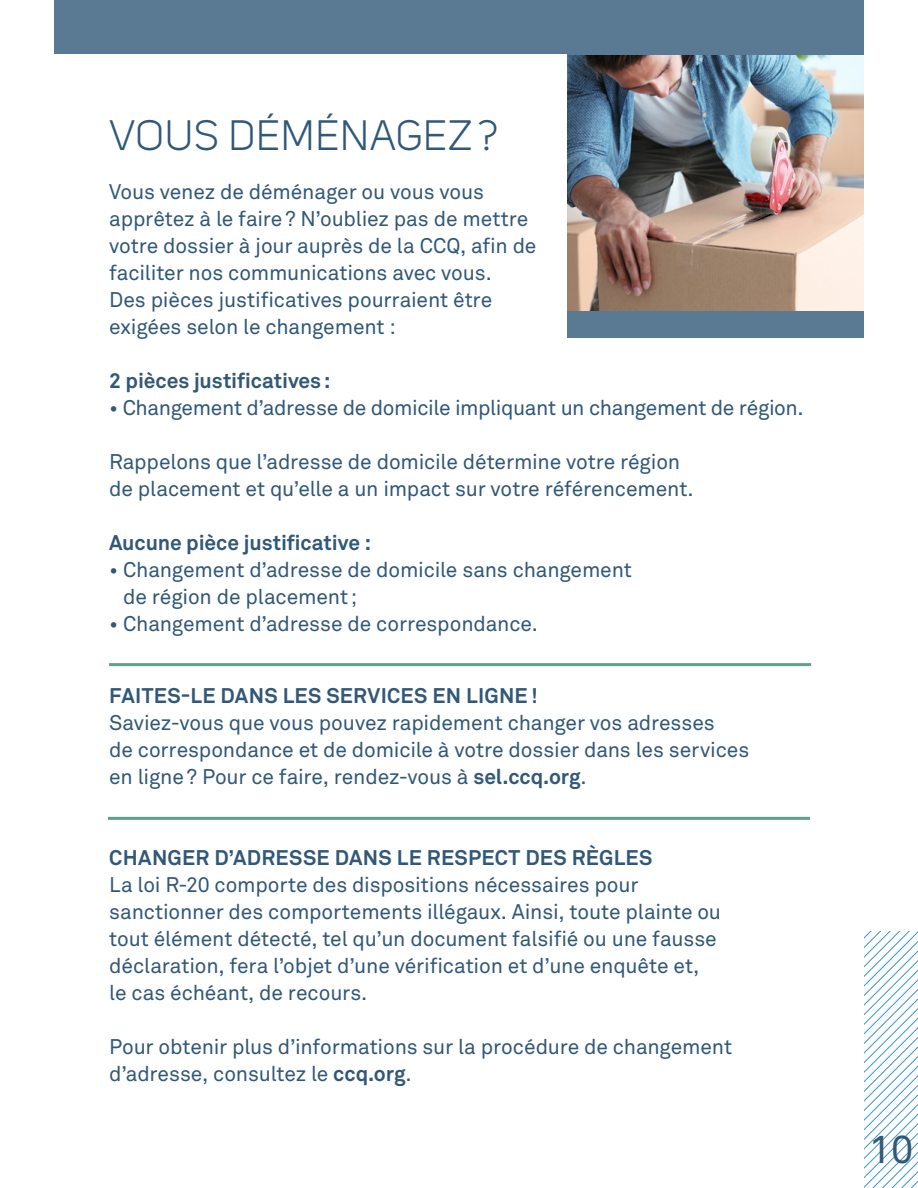
<style>
.page{position:relative;width:918px;height:1188px;background:#fff}
.page>*{position:absolute;margin:0;border:0;box-sizing:border-box;transform-origin:0 0}
.Titre_-_PMS_308{font:42px "Uni Sans";letter-spacing:.02em;color:#315877}
.t1{font:39px "Akkurat Pro";color:#315877}
.Texte_courant_-_PMS{font:21px/27px "Akkurat Pro";letter-spacing:-.01em;color:#315877}
.Texte_courant_-_PMS-2{font:700 21px "Akkurat Pro";letter-spacing:.01em;color:#315877}
.s1{font-weight:700}
</style>
<div class="page">
<svg style="left:864px;top:932px;width:54px;height:256px"></svg>
<img style="left:567px;top:55px;width:297px;height:256px">
<div style="left:567px;top:311px;width:297px;height:27px;background:#5a7992"></div>
<div style="left:567px;top:28px;width:297px;height:27px;background:#5a7992"></div>
<div style="left:54px;top:0;width:810px;height:54px;background:#5a7992"></div>
<hr style="left:109px;top:663px;width:702px;height:3px;background:#5da18c">
<hr style="left:108px;top:817px;width:702px;height:3px;background:#5da18c">
<p class="Titre_-_PMS_308" style="left:110px;top:111px;width:390px">VOUS DÉMÉNAGEZ?</p>
<p class="Texte_courant_-_PMS" style="left:109px;top:179px;width:429px">Vous venez de déménager ou vous vous apprêtez à le faire? N’oubliez pas de mettre votre dossier à jour auprès de la CCQ, afin de faciliter nos communications avec vous.<br>Des pièces justificatives pourraient être exigées selon le changement :</p>
<p class="Texte_courant_-_PMS-2" style="left:109px;top:368px;width:223px">2 pièces justificatives:</p>
<p class="Texte_courant_-_PMS" style="left:109px;top:395px;width:696px">• Changement d’adresse de domicile impliquant un changement de région.</p>
<p class="Texte_courant_-_PMS" style="left:109px;top:449px;width:586px">Rappelons que l’adresse de domicile détermine votre région de placement et qu’elle a un impact sur votre référencement.</p>
<p class="Texte_courant_-_PMS-2" style="left:109px;top:530px;width:263px">Aucune pièce justificative :</p>
<p class="Texte_courant_-_PMS" style="left:123px;top:557px;width:510px;text-indent:-14px">• Changement d’adresse de domicile sans changement de région de placement;</p>
<p class="Texte_courant_-_PMS" style="left:109px;top:611px;width:430px">• Changement d’adresse de correspondance.</p>
<p class="Texte_courant_-_PMS-2" style="left:109px;top:683px;width:430px">FAITES-LE DANS LES SERVICES EN LIGNE!</p>
<p class="Texte_courant_-_PMS" style="left:109px;top:710px;width:642px">Saviez-vous que vous pouvez rapidement changer vos adresses<br>de correspondance et de domicile à votre dossier dans les services en ligne? Pour ce faire, rendez-vous à <span class="s1">sel.ccq.org</span>.</p>
<p class="Texte_courant_-_PMS-2" style="left:109px;top:845px;width:545px">CHANGER D’ADRESSE DANS LE RESPECT DES RÈGLES</p>
<p class="Texte_courant_-_PMS" style="left:109px;top:872px;width:614px">La loi R-20 comporte des dispositions nécessaires pour sanctionner des comportements illégaux. Ainsi, toute plainte ou tout élément détecté, tel qu’un document falsifié ou une fausse déclaration, fera l’objet d’une vérification et d’une enquête et, le cas échéant, de recours.</p>
<p class="Texte_courant_-_PMS" style="left:109px;top:1034px;width:625px">Pour obtenir plus d’informations sur la procédure de changement d’adresse, consultez le <span class="s1">ccq.org</span>.</p>
<h2 class="t1" style="left:869px;top:1126px;width:46px">10</h2>
</div>
